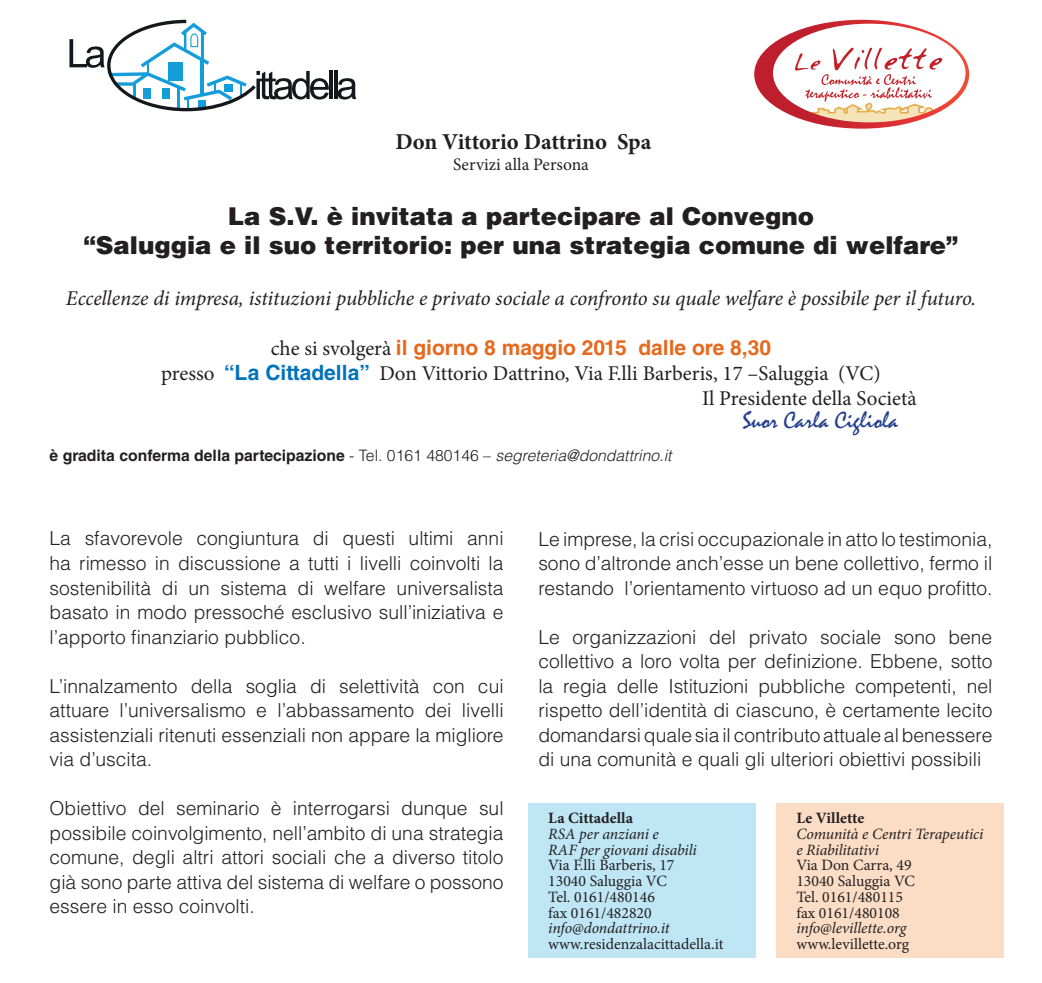
<style>
.page{position:relative;width:1042px;height:983px;background:#fff}
.page>*{position:absolute;margin:0;border:0;box-sizing:border-box;transform-origin:0 0}
.t1{font:900 24.5px/29.4px "Helvetica LT Std";color:#231f20;text-align:center}
.t2{font:24.5px "Mistral";color:#253f8e}
.t3{font:700 22.75px "Minion Pro";letter-spacing:-.005em;color:#231f20}
.t4{font:italic 21px "Minion Pro";letter-spacing:-.01em;color:#231f20}
.t5{font:21px/25.2px "Minion Pro";color:#231f20}
.t6{font:700 21px "Helvetica LT Std";color:#e6691e}
.t7{font:300 19.25px/24.5px "Helvetica LT Std";color:#231f20;text-align:justify}
.t8{font:17.5px "Minion Pro";color:#231f20}
.t9{font:15.75px/15.8px "Minion Pro";color:#231f20}
.t10{font:italic 15.75px/15.8px "Minion Pro";letter-spacing:-.01em;color:#231f20}
.t11{font:700 15.75px "Helvetica LT Std";color:#231f20}
.t12{font:700 15.75px "Minion Pro";letter-spacing:.005em;color:#231f20}
.s1{font-family:"Minion Pro";font-weight:400;color:#231f20}
.s2{font-family:"Helvetica LT Std";font-weight:700;color:#0072bc}
.s3{font-weight:300}
.s4{font-weight:300;font-style:italic}
</style>
<div class="page">
<div style="left:528px;top:802px;width:227px;height:155px;background:#bee6f4"></div>
<div style="left:776px;top:802px;width:227px;height:155px;background:#fbdcc5"></div>
<svg style="left:754px;top:20px;width:215px;height:109px"></svg>
<svg style="left:69px;top:20px;width:260px;height:91px"></svg>
<hr style="left:329px;top:71px;width:3px;height:28px;background:#14171b">
<hr style="left:334px;top:71px;width:3px;height:28px;background:#14171b">
<svg style="left:337px;top:78px;width:19px;height:21px"></svg>
<p class="t3" style="left:395px;top:126px;width:258px">Don Vittorio Dattrino Spa</p>
<p class="t8" style="left:453px;top:153px;width:137px">Servizi alla Persona</p>
<p class="t1" style="left:84px;top:200px;width:876px">La S.V. è invitata a partecipare al Convegno<br>“Saluggia e il suo territorio: per una strategia comune di welfare”</p>
<p class="t4" style="left:66px;top:283px;width:911px">Eccellenze di impresa, istituzioni pubbliche e privato sociale a confronto su quale welfare è possibile per il futuro.</p>
<p class="t6" style="left:271px;top:335px;width:502px"><span class="s1">che si svolgerà</span> il giorno 8 maggio 2015 dalle ore 8,30</p>
<p class="t5" style="left:702px;top:361px;width:216px;text-indent:-541px">presso <span class="s2">“La Cittadella”</span> Don Vittorio Dattrino, Via F.lli Barberis, 17 –Saluggia (VC)<br>Il Presidente della Società</p>
<p class="t2" style="left:742px;top:406px;width:157px">Suor Carla Cigliola</p>
<p class="t11" style="left:50px;top:446px;width:623px">è gradita conferma della partecipazione <span class="s3">- Tel. 0161 480146 –</span> <span class="s4">segreteria@dondattrino.it</span></p>
<p class="t7" style="left:50px;top:526px;width:455px">La sfavorevole congiuntura di questi ultimi anni ha rimesso in discussione a tutti i livelli coinvolti la sostenibilità di un sistema di welfare universalista basato in modo pressoché esclusivo sull’iniziativa e l’apporto finanziario pubblico.</p>
<p class="t7" style="left:50px;top:673px;width:455px">L’innalzamento della soglia di selettività con cui attuare l’universalismo e l’abbassamento dei livelli assistenziali ritenuti essenziali non appare la migliore via d’uscita.</p>
<p class="t7" style="left:50px;top:795px;width:455px">Obiettivo del seminario è interrogarsi dunque sul possibile coinvolgimento, nell’ambito di una strategia comune, degli altri attori sociali che a diverso titolo già sono parte attiva del sistema di welfare o possono essere in esso coinvolti.</p>
<p class="t7" style="left:538px;top:526px;width:455px">Le imprese, la crisi occupazionale in atto lo testimonia, sono d’altronde anch’esse un bene collettivo, fermo il restando l’orientamento virtuoso ad un equo profitto.</p>
<p class="t7" style="left:538px;top:624px;width:455px">Le organizzazioni del privato sociale sono bene collettivo a loro volta per definizione. Ebbene, sotto la regia delle Istituzioni pubbliche competenti, nel rispetto dell’identità di ciascuno, è certamente lecito domandarsi quale sia il contributo attuale al benessere di una comunità e quali gli ulteriori obiettivi possibili</p>
<p class="t12" style="left:548px;top:806px;width:86px">La Cittadella</p>
<p class="t10" style="left:548px;top:825px;width:150px">RSA per anziani e<br>RAF per giovani disabili</p>
<p class="t9" style="left:548px;top:857px;width:128px">Via F.lli Barberis, 17<br>13040 Saluggia VC<br>Tel. 0161/480146 fax 0161/482820</p>
<p class="t10" style="left:548px;top:920px;width:123px">info@dondattrino.it</p>
<p class="t9" style="left:548px;top:936px;width:177px">www.residenzalacittadella.it</p>
<p class="t12" style="left:796px;top:806px;width:69px">Le Villette</p>
<p class="t10" style="left:796px;top:825px;width:189px">Comunità e Centri Terapeutici e Riabilitativi</p>
<p class="t9" style="left:796px;top:857px;width:120px">Via Don Carra, 49<br>13040 Saluggia VC<br>Tel. 0161/480115 fax 0161/480108</p>
<p class="t10" style="left:796px;top:920px;width:112px">info@levillette.org</p>
<p class="t9" style="left:796px;top:936px;width:114px">www.levillette.org</p>
</div>
